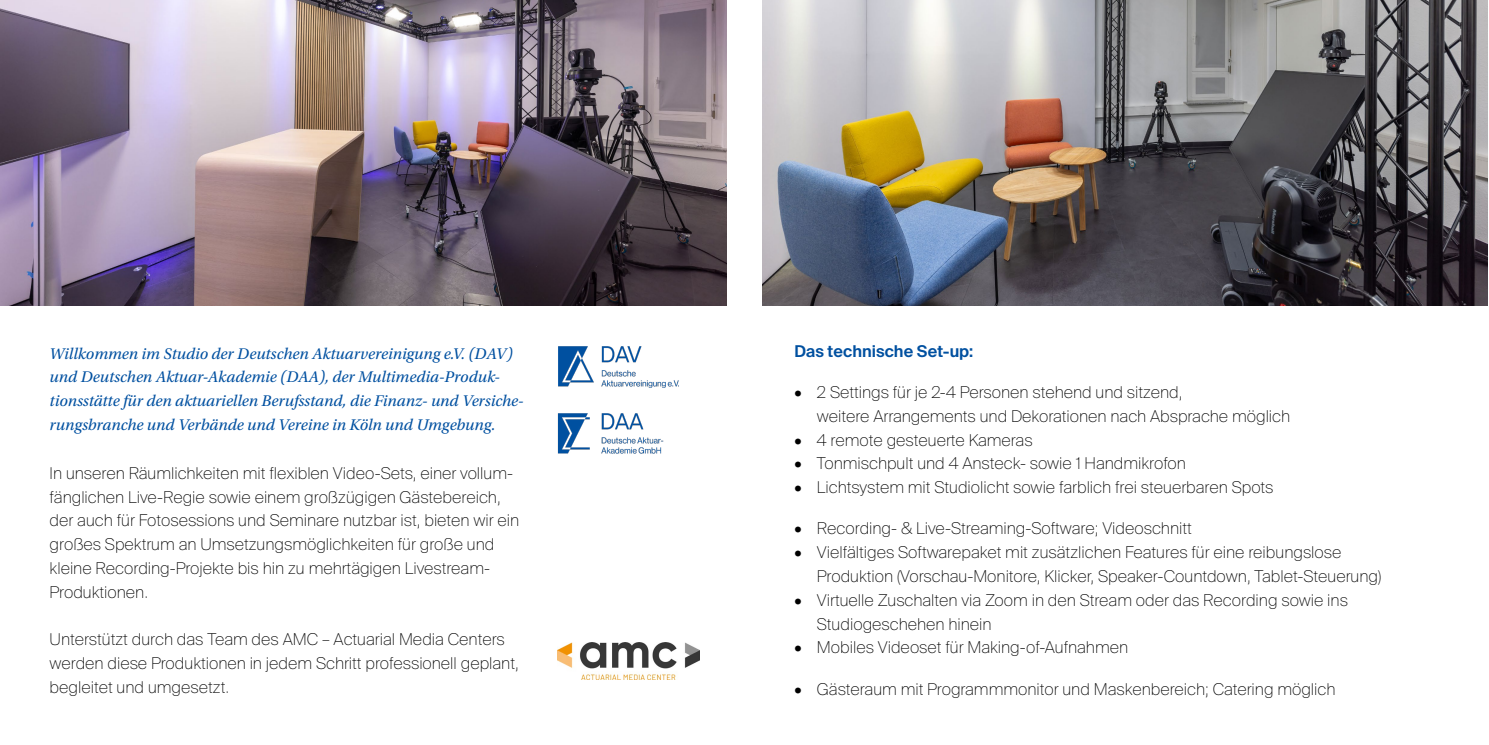
<style>
.page{position:relative;width:1489px;height:745px;background:#fff}
.page>*{position:absolute;margin:0;border:0;box-sizing:border-box;transform-origin:0 0}
.t1{font:100 16.25px/23.8px "Suisse Intl";color:#000}
.t2{font:italic 16.25px/23.8px "Utopia Std";color:#0050a0}
.t3{font:600 16.25px "Suisse Intl";color:#0050a0}
</style>
<div class="page">
<img style="left:0;top:0;width:726px;height:305px">
<img style="left:762px;top:0;width:725px;height:305px">
<img style="left:557px;top:413px;width:107px;height:41px">
<img style="left:558px;top:346px;width:121px;height:42px">
<img style="left:557px;top:642px;width:142px;height:37px">
<p class="t2" style="left:50px;top:341px;width:475px">Willkommen im Studio der Deutschen Aktuarvereinigung e.V. (DAV) und Deutschen Aktuar-Akademie (DAA), der Multimedia-Produk&shy;tionsstätte für den aktuariellen Berufsstand, die Finanz- und Versiche&shy;rungsbranche und Verbände und Vereine in Köln und Umgebung.</p>
<p class="t1" style="left:50px;top:461px;width:471px">In unseren Räumlichkeiten mit flexiblen Video-Sets, einer vollum&shy;fänglichen Live-Regie sowie einem großzügigen Gästebereich, der auch für Fotosessions und Seminare nutzbar ist, bieten wir ein großes Spektrum an Umsetzungsmöglichkeiten für große und kleine Recording-Projekte bis hin zu mehrtägigen Livestream-Produktionen.</p>
<p class="t1" style="left:50px;top:627px;width:470px">Unterstützt durch das Team des AMC – Actuarial Media Centers werden diese Produktionen in jedem Schritt professionell geplant, begleitet und umgesetzt.</p>
<p class="t3" style="left:794px;top:341px;width:180px">Das technische Set-up:</p>
<p class="t1" style="left:817px;top:380px;width:475px;text-indent:-23px">• 2 Settings für je 2-4 Personen stehend und sitzend,<br>weitere Arrangements und Dekorationen nach Absprache möglich</p>
<p class="t1" style="left:794px;top:428px;width:240px">• 4 remote gesteuerte Kameras</p>
<p class="t1" style="left:794px;top:451px;width:393px">• Tonmischpult und 4 Ansteck- sowie 1 Handmikrofon</p>
<p class="t1" style="left:794px;top:475px;width:480px">• Lichtsystem mit Studiolicht sowie farblich frei steuerbaren Spots</p>
<p class="t1" style="left:794px;top:516px;width:399px">• Recording- &amp; Live-Streaming-Software; Videoschnitt</p>
<p class="t1" style="left:817px;top:540px;width:566px;text-indent:-23px">• Vielfältiges Softwarepaket mit zusätzlichen Features für eine reibungslose<br>Produktion (Vorschau-Monitore, Klicker, Speaker-Countdown, Tablet-Steuerung)</p>
<p class="t1" style="left:817px;top:588px;width:532px;text-indent:-23px">• Virtuelle Zuschalten via Zoom in den Stream oder das Recording sowie ins<br>Studiogeschehen hinein</p>
<p class="t1" style="left:794px;top:635px;width:335px">• Mobiles Videoset für Making-of-Aufnahmen</p>
<p class="t1" style="left:794px;top:676px;width:542px">• Gästeraum mit Programmmonitor und Maskenbereich; Catering möglich</p>
</div>
